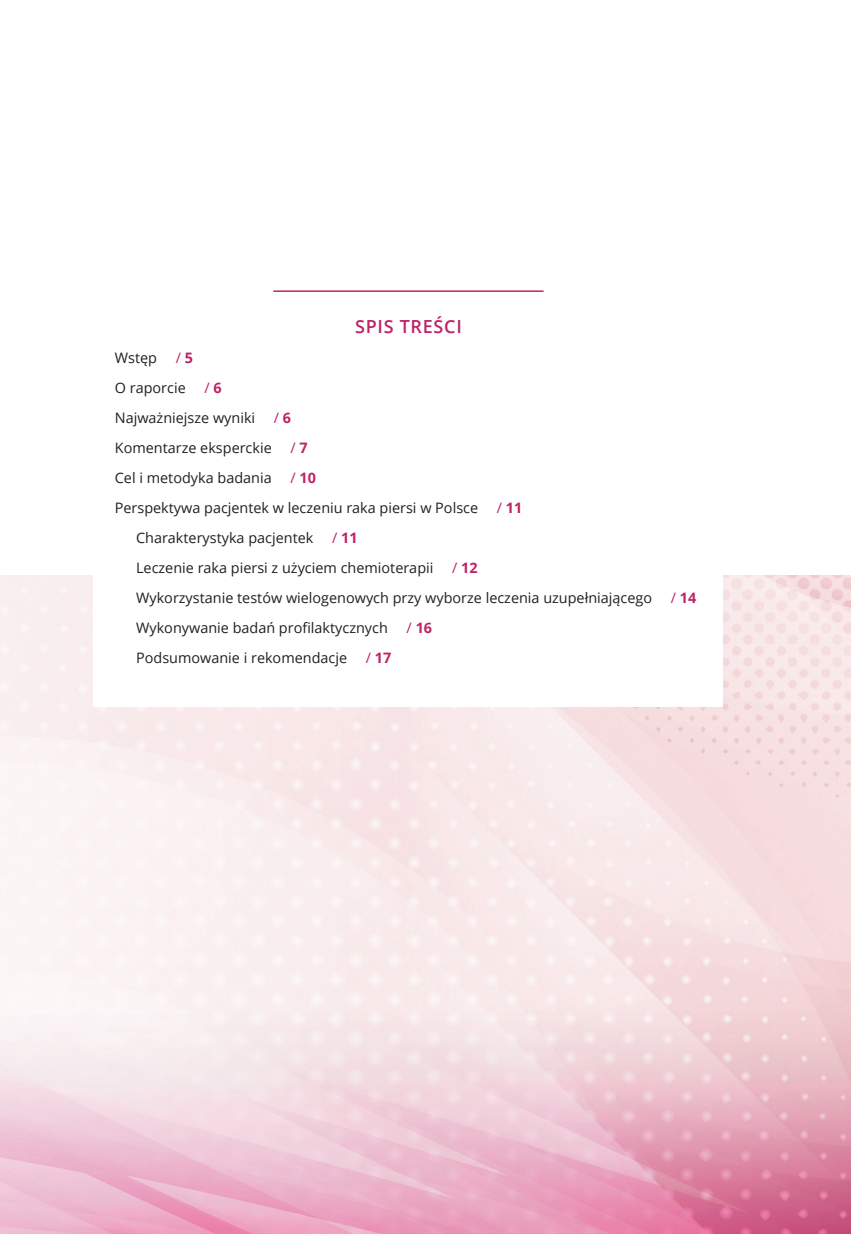
<style>
.page{position:relative;width:851px;height:1234px;background:#fff}
.page>*{position:absolute;margin:0;border:0;box-sizing:border-box;transform-origin:0 0}
.t1{font:600 18px "Open Sans";letter-spacing:.04em;color:#bf2267}
.t2{font:14.4px/30px "Open Sans";color:#231f20}
.t3{font:700 14.4px "Open Sans";color:#bf2267}
.t4{font:14.4px "Open Sans";color:#bf2267}
.s1{color:#bf2267}
.s2{font-weight:700;color:#bf2267}
.s3{font-weight:700}
.s4{font-weight:400}
</style>
<div class="page">
<img style="left:0;top:575px;width:850px;height:658px">
<div style="left:94px;top:290px;width:629px;height:416px;background:#fff"></div>
<hr style="left:273px;top:290px;width:270px;height:2px;background:#bf2267">
<p class="t2" style="left:115px;top:342px;width:44px">Wstęp</p>
<p class="t2" style="left:115px;top:342px;width:80px;text-indent:61px"><span class="s1">/</span> <span class="s2">5<br></span>O raporcie</p>
<p class="t2" style="left:115px;top:372px;width:142px;text-indent:90px"><span class="s1">/</span> <span class="s2">6<br></span>Najważniejsze wyniki</p>
<p class="t4" style="left:274px;top:407px;width:19px">/ <span class="s3">6</span></p>
<p class="t1" style="left:355px;top:313px;width:108px">SPIS TREŚCI</p>
<p class="t2" style="left:115px;top:432px;width:158px">Komentarze eksperckie</p>
<p class="t4" style="left:290px;top:437px;width:19px">/ <span class="s3">7</span></p>
<p class="t2" style="left:115px;top:462px;width:158px">Cel i metodyka badania</p>
<p class="t2" style="left:115px;top:462px;width:365px;text-indent:175px"><span class="s1">/</span> <span class="s2">10<br></span>Perspektywa pacjentek w leczeniu raka piersi w Polsce</p>
<p class="t3" style="left:497px;top:497px;width:27px"><span class="s4">/</span> 11</p>
<p class="t2" style="left:136px;top:522px;width:179px">Charakterystyka pacjentek</p>
<p class="t2" style="left:136px;top:522px;width:299px;text-indent:196px"><span class="s1">/</span> <span class="s2">11<br></span>Leczenie raka piersi z użyciem chemioterapii</p>
<p class="t2" style="left:136px;top:552px;width:517px;text-indent:316px"><span class="s1">/</span> <span class="s2">12<br></span>Wykorzystanie testów wielogenowych przy wyborze leczenia uzupełniającego</p>
<p class="t2" style="left:136px;top:612px;width:253px">Wykonywanie badań profilaktycznych</p>
<p class="t3" style="left:406px;top:617px;width:27px"><span class="s4">/</span> 16</p>
<p class="t2" style="left:136px;top:642px;width:212px">Podsumowanie i rekomendacje</p>
<p class="t3" style="left:366px;top:647px;width:27px"><span class="s4">/</span> 17</p>
<p class="t3" style="left:670px;top:587px;width:27px"><span class="s4">/</span> 14</p>
</div>
